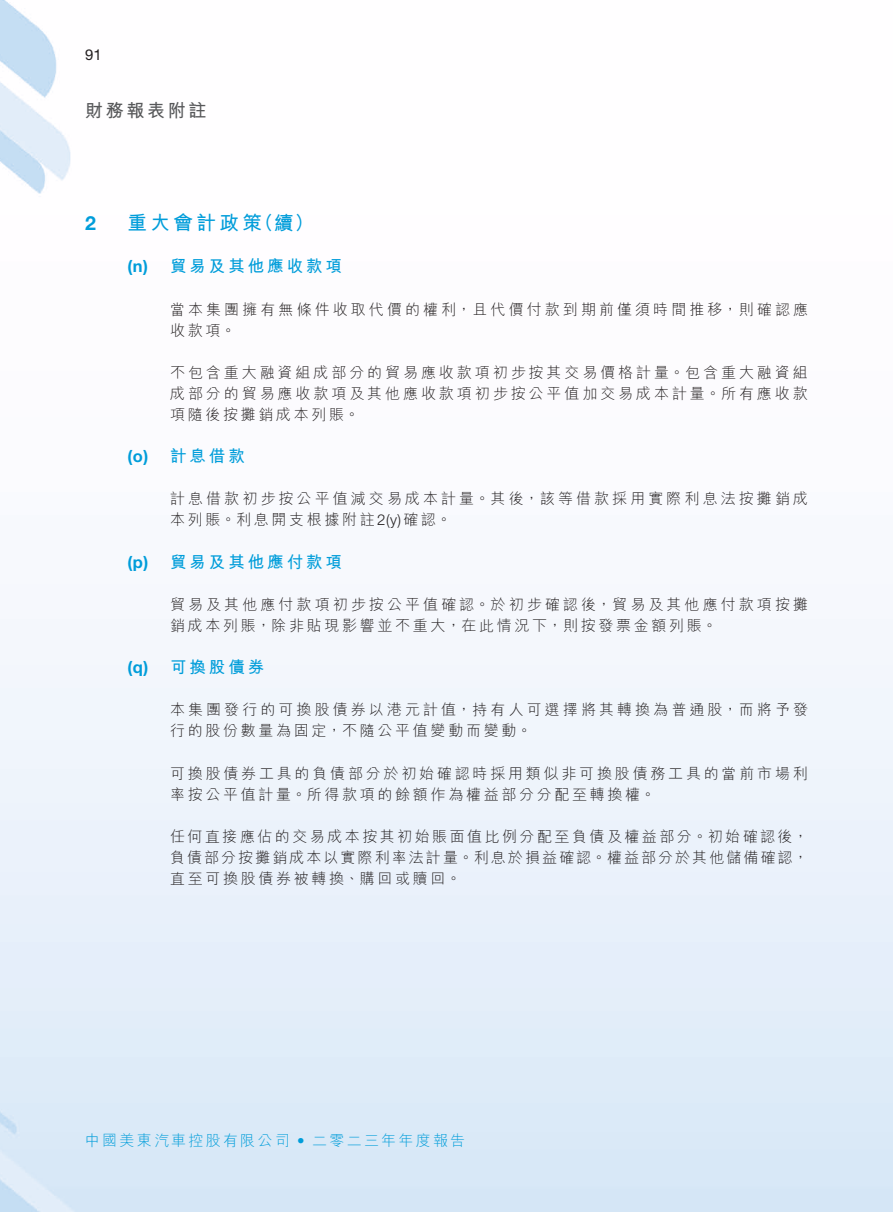
<style>
.page{position:relative;width:893px;height:1212px;background:#fff}
.page>*{position:absolute;margin:0;border:0;box-sizing:border-box;transform-origin:0 0}
._01_Heading_1{font:700 19.5px "M Hei HK";letter-spacing:.18em;color:#009dda}
._01_Heading_1-2{font:700 19.5px "Helvetica Neue LT Std";color:#009dda}
.t1{font:700 18px "M Hei HK";letter-spacing:.15em;color:#57585a}
._02_Heading_2{font:700 16.5px "M Hei HK";letter-spacing:.18em;color:#009dda}
._02_Heading_2-2{font:700 16.5px "Helvetica Neue LT Std";color:#009dda}
._00_Body_text{font:300 15px/21px "M Hei HK";letter-spacing:.185em;color:#231f20;text-align:justify}
._00_Body_text-2{font:300 15px/21px "M Hei HK";letter-spacing:.205em;color:#231f20}
.t2{font:300 15px "M Hei HK";letter-spacing:.15em;color:#009dda}
.t3{font:15px "Helvetica Neue LT Std";color:#231f20}
.t4{font:300 15px "Helvetica Neue LT Std";color:#009dda}
.s1{font-family:"Helvetica Neue LT Std"}
</style>
<div class="page">
<p class="t3" style="left:85px;top:46px;width:18px">91</p>
<p class="t1" style="left:85px;top:97px;width:123px">財務報表附註</p>
<p class="_01_Heading_1-2" style="left:85px;top:211px;width:12px">2</p>
<p class="_01_Heading_1" style="left:128px;top:209px;width:136px">重大會計政策</p>
<p class="_01_Heading_1" style="left:254px;top:209px;width:61px">（續(</p>
<p class="_02_Heading_2-2" style="left:128px;top:256px;width:22px">n( )</p>
<p class="_02_Heading_2-2" style="left:128px;top:446px;width:22px">o( )</p>
<p class="_02_Heading_2-2" style="left:128px;top:551px;width:22px">p( )</p>
<p class="_02_Heading_2-2" style="left:128px;top:657px;width:22px">q( )</p>
<p class="_02_Heading_2" style="left:170px;top:254px;width:173px">貿易及其他應收款項</p>
<p class="_00_Body_text-2" style="left:170px;top:298px;width:639px">當本集團擁有無條件收取代價的權利，且代價付款到期前僅須時間推移，則確認應收款項。</p>
<p class="_00_Body_text" style="left:170px;top:362px;width:639px">不包含重大融資組成部分的貿易應收款項初步按其交易價格計量。包含重大融資組成部分的貿易應收款項及其他應收款項初步按公平值加交易成本計量。所有應收款項隨後按攤銷成本列賬。</p>
<p class="_02_Heading_2" style="left:170px;top:444px;width:76px">計息借款</p>
<p class="_00_Body_text-2" style="left:170px;top:488px;width:639px">計息借款初步按公平值減交易成本計量。其後，該等借款採用實際利息法按攤銷成本列賬。利息開支根據附註 <span class="s1">)y(2</span> 確認。</p>
<p class="_02_Heading_2" style="left:170px;top:550px;width:173px">貿易及其他應付款項</p>
<p class="_00_Body_text-2" style="left:170px;top:594px;width:639px">貿易及其他應付款項初步按公平值確認。於初步確認後，貿易及其他應付款項按攤銷成本列賬，除非貼現影響並不重大，在此情況下，則按發票金額列賬。</p>
<p class="_02_Heading_2" style="left:170px;top:655px;width:96px">可換股債券</p>
<p class="_00_Body_text-2" style="left:170px;top:699px;width:639px">本集團發行的可換股債券以港元計值，持有人可選擇將其轉換為普通股，而將予發行的股份數量為固定，不隨公平值變動而變動。</p>
<p class="_00_Body_text" style="left:170px;top:762px;width:639px">可換股債券工具的負債部分於初始確認時採用類似非可換股債務工具的當前市場利率按公平值計量。所得款項的餘額作為權益部分分配至轉換權。</p>
<p class="_00_Body_text" style="left:170px;top:826px;width:639px">任何直接應佔的交易成本按其初始賬面值比例分配至負債及權益部分。初始確認後，負債部分按攤銷成本以實際利率法計量。利息於損益確認。權益部分於其他儲備確認，直至可換股債券被轉換、購回或贖回。</p>
<p class="t2" style="left:85px;top:1133px;width:206px">中國美東汽車控股有限公司</p>
<p class="t4" style="left:297px;top:1131px;width:9px">•</p>
<p class="t2" style="left:312px;top:1133px;width:154px">二零二三年年度報告</p>
</div>
